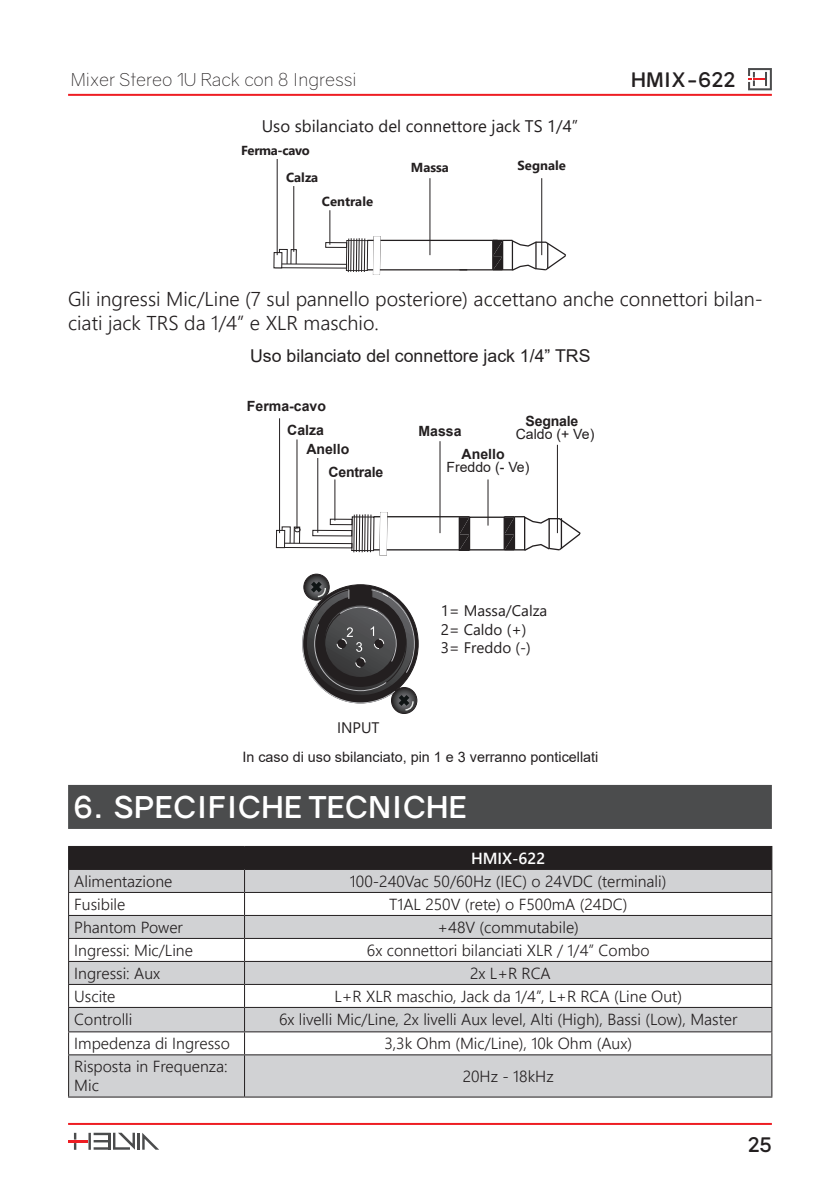
<style>
.page{position:relative;width:840px;height:1191px;background:#fff}
.page>*{position:absolute;margin:0;border:0;box-sizing:border-box;transform-origin:0 0}
.t1{font:700 30px "Gravity";letter-spacing:.01em;color:#fff}
.H_Eng_Basic_10{font:20px/24px "Webly Sleek UI Semilight";color:#231f20}
.t2{font:700 20px "Gravity";color:#231f20}
.t3{font:300 18px "Gravity";color:#231f20}
.t4{font:17.6px "Arial";color:#231f20}
.t5{font:16.8px "Segoe UI";color:#231f20}
.H_Eng_Basic_8{font:16px/19.2px "Webly Sleek UI Semilight";color:#231f20}
.H_Eng_Basic_8_White{font:16px "Webly Sleek UI Semibold";color:#fff}
.t6{font:15.2px/18.2px "Segoe UI";color:#231f20}
.t7{font:14.4px "Arial";color:#231f20}
.t8{font:700 14px/23.8px "Arial";color:#231f20;text-align:right}
.t9{font:14px/12.8px "Arial";color:#231f20}
.t10{font:700 13px "Segoe UI";color:#231f20}
.t11{font:700 13px/26.4px "Segoe UI";letter-spacing:-.025em;color:#231f20}
.s1{font-weight:700}
</style>
<div class="page">
<svg style="left:748px;top:68px;width:23px;height:22px"></svg>
<hr style="left:137px;top:1132px;width:3px;height:17px;background:#4b4c4d">
<svg style="left:142px;top:1133px;width:17px;height:16px"></svg>
<svg style="left:68px;top:1132px;width:67px;height:17px"></svg>
<hr style="left:68px;top:94px;width:703px;height:2px;background:#ee1d23">
<hr style="left:68px;top:1123px;width:703px;height:2px;background:#ee1d23">
<div style="left:68px;top:785px;width:703px;height:44px;background:#4b4c4d"></div>
<svg style="left:492px;top:239px;width:74px;height:32px"></svg>
<hr style="left:459px;top:269px;width:33px;height:1px;background:#231f20">
<hr style="left:367px;top:240px;width:130px;height:1px;background:#231f20">
<hr style="left:367px;top:269px;width:100px;height:1px;background:#231f20">
<div style="left:279px;top:249px;width:8px;height:16px;border:1px solid #231f20"></div>
<div style="left:325px;top:242px;width:21px;height:6px;border:1px solid #231f20"></div>
<div style="left:274px;top:252px;width:8px;height:16px;background:#fff"></div>
<svg style="left:346px;top:236px;width:34px;height:39px"></svg>
<hr style="left:329px;top:210px;width:1px;height:35px;background:#231f20">
<hr style="left:293px;top:186px;width:1px;height:66px;background:#231f20">
<hr style="left:277px;top:159px;width:1px;height:96px;background:#231f20">
<hr style="left:429px;top:178px;width:1px;height:77px;background:#231f20">
<hr style="left:541px;top:178px;width:1px;height:77px;background:#231f20">
<svg style="left:457px;top:515px;width:124px;height:36px"></svg>
<hr style="left:373px;top:516px;width:96px;height:1px;background:#231f20">
<hr style="left:373px;top:549px;width:86px;height:1px;background:#231f20">
<div style="left:294px;top:527px;width:6px;height:17px;border:1px solid #231f20"></div>
<div style="left:330px;top:519px;width:22px;height:6px;border:1px solid #231f20"></div>
<div style="left:277px;top:543px;width:75px;height:5px;border:1px solid #231f20"></div>
<div style="left:312px;top:530px;width:40px;height:6px;border:1px solid #231f20"></div>
<div style="left:276px;top:530px;width:8px;height:17px;background:#fff"></div>
<div style="left:276px;top:530px;width:9px;height:18px;border:1px solid #231f20"></div>
<svg style="left:294px;top:527px;width:6px;height:5px"></svg>
<svg style="left:351px;top:512px;width:36px;height:43px"></svg>
<hr style="left:334px;top:479px;width:1px;height:41px;background:#231f20">
<hr style="left:296px;top:439px;width:1px;height:90px;background:#231f20">
<hr style="left:279px;top:418px;width:1px;height:115px;background:#231f20">
<hr style="left:439px;top:441px;width:1px;height:92px;background:#231f20">
<hr style="left:556px;top:445px;width:1px;height:88px;background:#231f20">
<hr style="left:317px;top:458px;width:1px;height:75px;background:#231f20">
<hr style="left:487px;top:479px;width:1px;height:46px;background:#231f20">
<div style="left:303px;top:574px;width:26px;height:26px;border:1px solid #231f20;border-radius:50%"></div>
<div style="left:391px;top:687px;width:26px;height:26px;border:1px solid #231f20;border-radius:50%"></div>
<div style="left:304px;top:574px;width:25px;height:26px;background:#2b292a;border-radius:13px"></div>
<svg style="left:391px;top:687px;width:25px;height:26px"></svg>
<svg style="left:302px;top:577px;width:113px;height:134px"></svg>
<div style="left:69px;top:1055px;width:702px;height:41px;background:#d1d2d4"></div>
<hr style="left:68px;top:1054px;width:176px;height:1px;background:#231f20">
<hr style="left:68px;top:1055px;width:1px;height:41px;background:#231f20">
<hr style="left:244px;top:1054px;width:528px;height:1px;background:#231f20">
<hr style="left:244px;top:1055px;width:1px;height:41px;background:#231f20">
<hr style="left:771px;top:1055px;width:1px;height:41px;background:#231f20">
<hr style="left:68px;top:1096px;width:176px;height:1px;background:#231f20">
<hr style="left:244px;top:1096px;width:528px;height:1px;background:#231f20">
<svg style="left:68px;top:846px;width:704px;height:208px"></svg>
<hr style="left:244px;top:869px;width:528px;height:1px;background:#231f20">
<p class="t3" style="left:71px;top:69px;width:287px">Mixer Stereo 1U Rack con 8 Ingressi</p>
<p class="t2" style="left:630px;top:67px;width:106px">HMIX-622</p>
<p class="t5" style="left:261px;top:110px;width:318px">Uso sbilanciato del connettore jack TS 1/4”</p>
<p class="t11" style="left:286px;top:136px;width:34px;text-indent:-45px">Ferma-cavo<br>Calza</p>
<p class="t10" style="left:322px;top:189px;width:53px">Centrale</p>
<p class="t10" style="left:410px;top:155px;width:39px">Massa</p>
<p class="t10" style="left:517px;top:153px;width:50px">Segnale</p>
<p class="H_Eng_Basic_10" style="left:68px;top:286px;width:695px">Gli ingressi Mic/Line (7 sul pannello posteriore) accettano anche connettori bilan&shy;ciati jack TRS da 1/4” e XLR maschio.</p>
<p class="t4" style="left:250px;top:344px;width:342px">Uso bilanciato del connettore jack 1/4” TRS</p>
<p class="t8" style="left:247px;top:395px;width:80px">Ferma-cavo<br>Calza</p>
<p class="t8" style="left:328px;top:460px;width:56px">Centrale</p>
<p class="t9" style="left:515px;top:414px;width:80px;text-align:center"><span class="s1">Segnale<br></span>Caldo (+ Ve)</p>
<p class="t8" style="left:418px;top:419px;width:45px">Massa</p>
<p class="t8" style="left:306px;top:437px;width:45px">Anello</p>
<p class="t9" style="left:446px;top:447px;width:84px;text-indent:15px"><span class="s1">Anello<br></span>Freddo (- Ve)</p>
<p class="t6" style="left:440px;top:600px;width:108px">1= Massa/Calza<br>2= Caldo (+)<br>3= Freddo (-)</p>
<p class="t6" style="left:337px;top:716px;width:44px">INPUT</p>
<p class="t7" style="left:242px;top:746px;width:357px">In caso di uso sbilanciato, pin 1 e 3 verranno ponticellati</p>
<p class="t1" style="left:74px;top:788px;width:394px">6. SPECIFICHE TECNICHE</p>
<p class="H_Eng_Basic_8_White" style="left:471px;top:846px;width:76px">HMIX-622</p>
<p class="H_Eng_Basic_8" style="left:74px;top:871px;width:100px">Alimentazione</p>
<p class="H_Eng_Basic_8" style="left:350px;top:871px;width:318px">100-240Vac 50/60Hz (IEC) o 24VDC (terminali)</p>
<p class="H_Eng_Basic_8" style="left:74px;top:893px;width:53px">Fusibile</p>
<p class="H_Eng_Basic_8" style="left:389px;top:893px;width:240px">T1AL 250V (rete) o F500mA (24DC)</p>
<p class="H_Eng_Basic_8" style="left:74px;top:916px;width:110px">Phantom Power</p>
<p class="H_Eng_Basic_8" style="left:437px;top:916px;width:143px">+48V (commutabile)</p>
<p class="H_Eng_Basic_8" style="left:74px;top:939px;width:120px">Ingressi: Mic/Line</p>
<p class="H_Eng_Basic_8" style="left:367px;top:939px;width:284px">6x connettori bilanciati XLR / 1/4” Combo</p>
<p class="H_Eng_Basic_8" style="left:74px;top:962px;width:87px">Ingressi: Aux</p>
<p class="H_Eng_Basic_8" style="left:470px;top:962px;width:82px">2x L+R RCA</p>
<p class="H_Eng_Basic_8" style="left:74px;top:985px;width:43px">Uscite</p>
<p class="H_Eng_Basic_8" style="left:334px;top:985px;width:349px">L+R XLR maschio, Jack da 1/4”, L+R RCA (Line Out)</p>
<p class="H_Eng_Basic_8" style="left:74px;top:1009px;width:60px">Controlli</p>
<p class="H_Eng_Basic_8" style="left:279px;top:1009px;width:459px">6x livelli Mic/Line, 2x livelli Aux level, Alti (High), Bassi (Low), Master</p>
<p class="H_Eng_Basic_8" style="left:74px;top:1033px;width:157px">Impedenza di Ingresso</p>
<p class="H_Eng_Basic_8" style="left:384px;top:1033px;width:249px">3,3k Ohm (Mic/Line), 10k Ohm (Aux)</p>
<p class="H_Eng_Basic_8" style="left:74px;top:1056px;width:155px">Risposta in Frequenza:<br>Mic</p>
<p class="H_Eng_Basic_8" style="left:462px;top:1065px;width:92px">20Hz - 18kHz</p>
<p class="t2" style="left:747px;top:1132px;width:26px">25</p>
</div>
